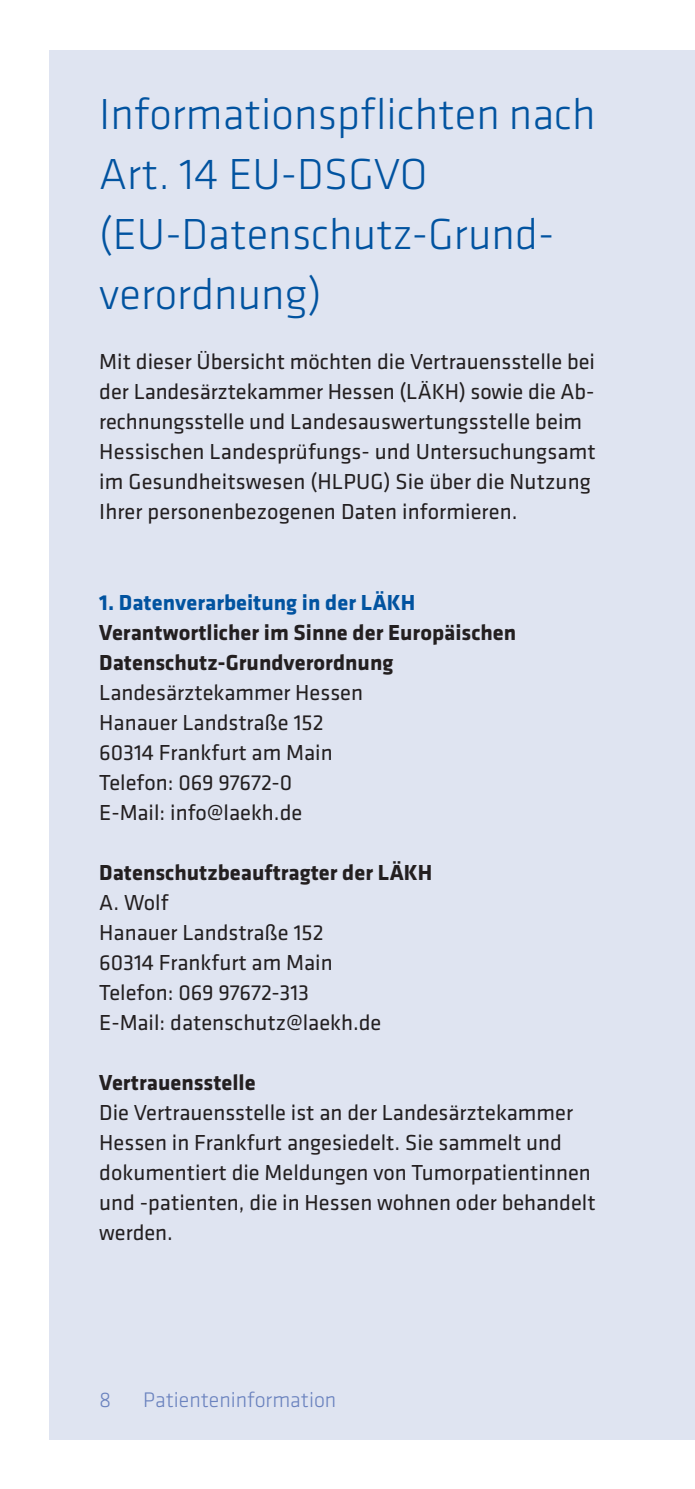
<style>
.page{position:relative;width:695px;height:1489px;background:#fff}
.page>*{position:absolute;margin:0;border:0;box-sizing:border-box;transform-origin:0 0}
.t1{font:300 45px/60px "Klavika";color:#0153a0}
.t2{font:22.5px/30px "Klavika";color:#231f20}
.t3{font:700 22.5px/30px "Klavika";color:#231f20}
.t4{font:700 22.5px "Klavika";color:#0153a0}
.t5{font:300 22px "Klavika";color:#6a82be}
</style>
<div class="page">
<div style="left:50px;top:50px;width:644px;height:1389px;background:#dfe4f1"></div>
<h1 class="t1" style="left:99px;top:84px;width:498px">Informationspflichten nach<br>Art. 14 EU-DSGVO (EU-Datenschutz-Grund&shy;verordnung)</h1>
<p class="t2" style="left:99px;top:346px;width:498px">Mit dieser Übersicht möchten die Vertrauensstelle bei der Landesärztekammer Hessen (LÄKH) sowie die Ab&shy;rechnungsstelle und Landesauswertungsstelle beim Hessischen Landesprüfungs- und Untersuchungsamt im Gesundheitswesen (HLPUG) Sie über die Nutzung Ihrer personenbezogenen Daten informieren.</p>
<p class="t4" style="left:99px;top:585px;width:317px">1. Datenverarbeitung in der LÄKH</p>
<p class="t3" style="left:99px;top:616px;width:418px">Verantwortlicher im Sinne der Europäischen<br>Datenschutz-Grundverordnung</p>
<p class="t2" style="left:99px;top:676px;width:265px">Landesärztekammer Hessen<br>Hanauer Landstraße 152<br>60314 Frankfurt am Main<br>Telefon: 069 97672-0<br>E-Mail: info@laekh.de</p>
<p class="t3" style="left:99px;top:856px;width:334px">Datenschutzbeauftragter der LÄKH</p>
<p class="t2" style="left:99px;top:886px;width:283px">A. Wolf<br>Hanauer Landstraße 152<br>60314 Frankfurt am Main<br>Telefon: 069 97672-313<br>E-Mail: datenschutz@laekh.de</p>
<p class="t3" style="left:99px;top:1066px;width:158px">Vertrauensstelle</p>
<p class="t2" style="left:99px;top:1096px;width:498px">Die Vertrauensstelle ist an der Landesärztekammer Hessen in Frankfurt angesiedelt. Sie sammelt und dokumentiert die Meldungen von Tumorpatientinnen und -patienten, die in Hessen wohnen oder behandelt werden.</p>
<p class="t5" style="left:99px;top:1386px;width:14px">8</p>
<p class="t5" style="left:143px;top:1386px;width:194px">Patienteninformation</p>
</div>
